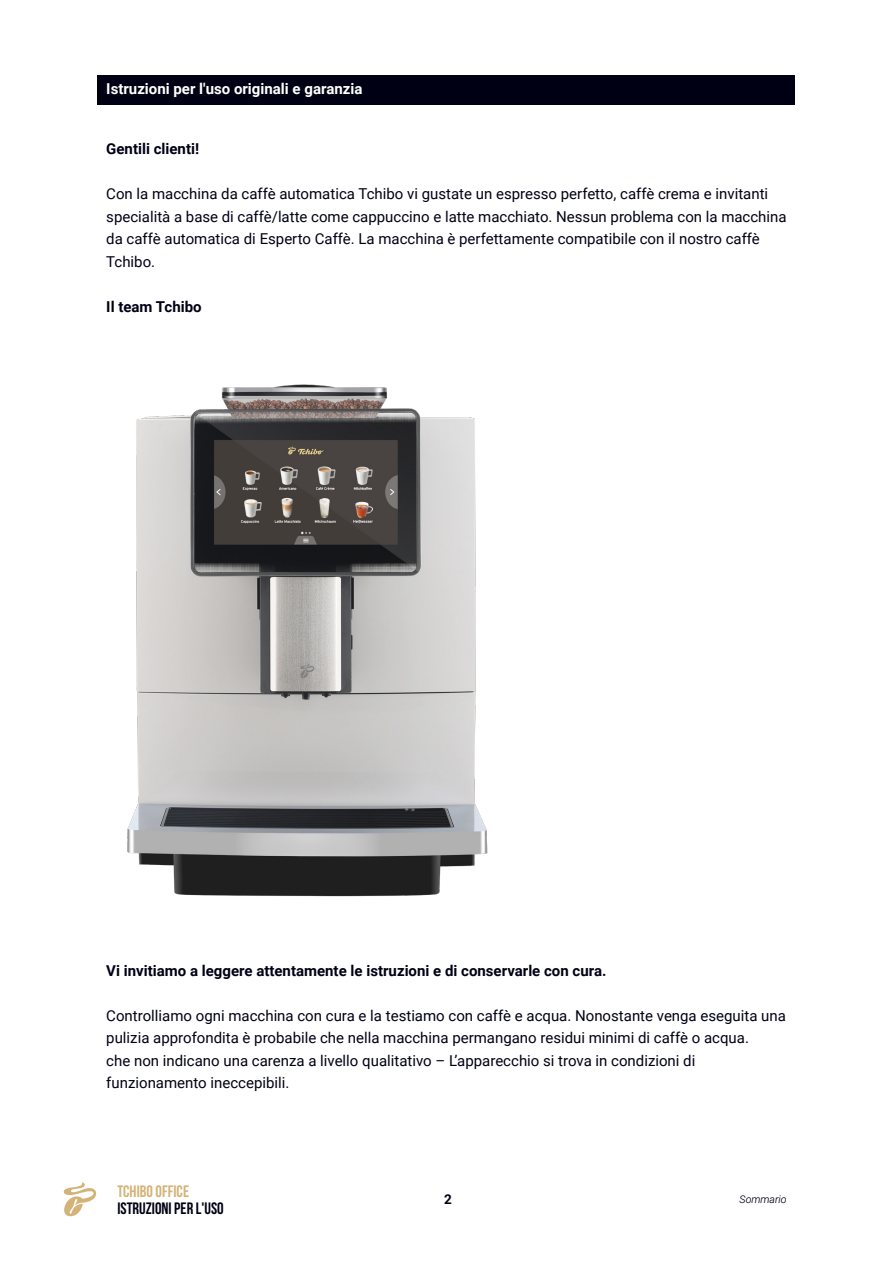
<style>
.page{position:relative;width:893px;height:1263px;background:#fff}
.page>*{position:absolute;margin:0;border:0;box-sizing:border-box;transform-origin:0 0}
.t1{font:700 16.5px "Bebas Neue";color:#000015}
.t2{font:700 16.5px "Bebas Neue";color:#d3b377}
.t3{font:15px/22.5px "Roboto";color:#000015}
.t4{font:700 15px "Roboto";color:#000015}
.Headline_schwarz{font:700 15px "Roboto";color:#fff}
.t5{font:700 13.5px "Roboto";color:#000015}
.t6{font:italic 10.5px "Roboto";color:#000015}
</style>
<div class="page">
<svg style="left:64px;top:1182px;width:32px;height:34px"></svg>
<div style="left:98px;top:75px;width:697px;height:30px;background:#000015"></div>
<img style="left:127px;top:384px;width:361px;height:513px">
<p class="Headline_schwarz" style="left:106px;top:78px;width:258px">Istruzioni per l'uso originali e garanzia</p>
<p class="t4" style="left:106px;top:138px;width:94px">Gentili clienti!</p>
<p class="t3" style="left:106px;top:182px;width:682px">Con la macchina da caffè automatica Tchibo vi gustate un espresso perfetto, caffè crema e invitanti specialità a base di caffè/latte come cappuccino e latte macchiato. Nessun problema con la macchina da caffè automatica di Esperto Caffè. La macchina è perfettamente compatibile con il nostro caffè Tchibo.</p>
<p class="t4" style="left:106px;top:296px;width:97px">Il team Tchibo</p>
<p class="t4" style="left:106px;top:960px;width:502px">Vi invitiamo a leggere attentamente le istruzioni e di conservarle con cura.</p>
<p class="t3" style="left:106px;top:1004px;width:681px">Controlliamo ogni macchina con cura e la testiamo con caffè e acqua. Nonostante venga eseguita una pulizia approfondita è probabile che nella macchina permangano residui minimi di caffè o acqua.<br>che non indicano una carenza a livello qualitativo – L’apparecchio si trova in condizioni di funzionamento ineccepibili.</p>
<p class="t2" style="left:117px;top:1182px;width:73px">TCHIBO OFFICE</p>
<p class="t1" style="left:117px;top:1199px;width:108px">ISTRUZIONI PER L'USO</p>
<p class="t5" style="left:444px;top:1190px;width:9px">2</p>
<p class="t6" style="left:740px;top:1192px;width:49px">Sommario</p>
</div>
